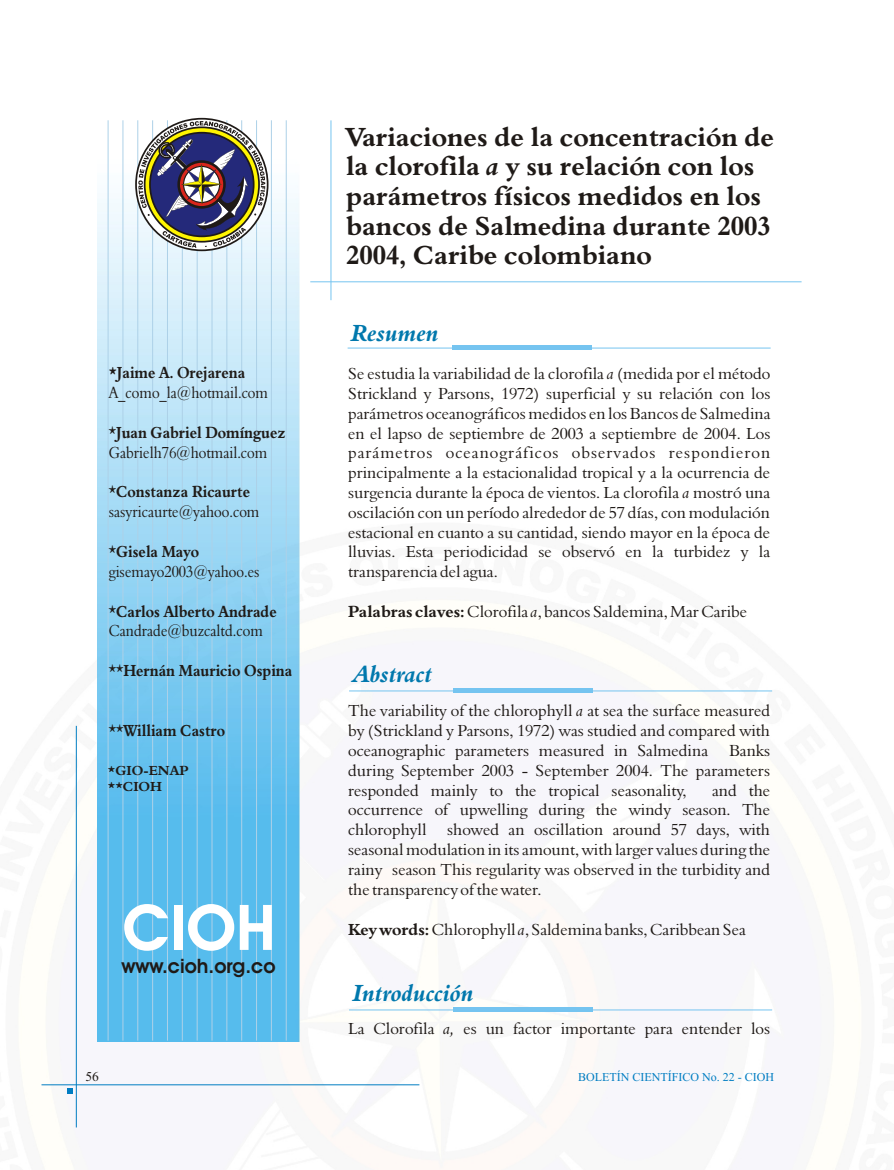
<style>
.page{position:relative;width:894px;height:1170px;background:#fff}
.page>*{position:absolute;margin:0;border:0;box-sizing:border-box;transform-origin:0 0}
.t1{font:700 63.3px "Avant Garde Bk BT";color:#fff}
.t2{font:700 27px/29.5px "Aldine 401 BT";color:#1f1a17}
.t3{font:italic 700 24px "Aldine 401 BT";color:#0078ad}
.t4{font:700 19.95px "Avant Garde Bk BT";color:#1f1a17}
.t5{font:16.5px/19.8px "Aldine 401 BT";color:#1f1a17;text-align:justify}
.t6{font:16.5px/19.8px "Aldine 401 BT";color:#1f1a17;scale:.89 1}
.t7{font:700 16.5px "Aldine 401 BT";color:#1f1a17;scale:.89 1}
.t8{font:700 13.5px/16.4px "Aldine 401 BT";color:#1f1a17}
.t9{font:13.5px "Times New Roman";color:#1f1a17}
.t10{font:12px "Times New Roman";color:#007dc2}
.s1{font-style:italic}
.s2{font-weight:700}
.s3{font-weight:400}
</style>
<div class="page">
<hr style="left:76px;top:726px;width:1px;height:401px;background:#007dc2">
<hr style="left:42px;top:1085px;width:377px;height:1px;background:#007dc2">
<svg style="left:68px;top:1088px;width:5px;height:6px"></svg>
<img style="left:97px;top:120px;width:203px;height:921px">
<hr style="left:348px;top:348px;width:423px;height:1px;background:#75c4f0">
<hr style="left:452px;top:346px;width:140px;height:4px;background:#75c4f0">
<hr style="left:310px;top:282px;width:492px;height:1px;background:#75c4f0">
<hr style="left:331px;top:120px;width:1px;height:180px;background:#75c4f0">
<hr style="left:349px;top:691px;width:423px;height:1px;background:#75c4f0">
<hr style="left:454px;top:689px;width:139px;height:4px;background:#75c4f0">
<hr style="left:286px;top:120px;width:1px;height:921px;background:#add1e8">
<hr style="left:271px;top:120px;width:1px;height:921px;background:#add1e8">
<hr style="left:256px;top:120px;width:1px;height:921px;background:#add1e8">
<hr style="left:241px;top:120px;width:1px;height:921px;background:#add1e8">
<hr style="left:227px;top:120px;width:1px;height:921px;background:#add1e8">
<hr style="left:212px;top:120px;width:1px;height:921px;background:#add1e8">
<hr style="left:197px;top:120px;width:1px;height:921px;background:#add1e8">
<hr style="left:182px;top:120px;width:1px;height:921px;background:#add1e8">
<hr style="left:167px;top:120px;width:1px;height:921px;background:#add1e8">
<hr style="left:152px;top:120px;width:1px;height:921px;background:#add1e8">
<hr style="left:138px;top:120px;width:1px;height:921px;background:#add1e8">
<hr style="left:123px;top:120px;width:1px;height:921px;background:#add1e8">
<hr style="left:108px;top:120px;width:1px;height:921px;background:#add1e8">
<hr style="left:349px;top:1010px;width:423px;height:1px;background:#75c4f0">
<hr style="left:454px;top:1008px;width:139px;height:4px;background:#75c4f0">
<svg style="left:135px;top:118px;width:134px;height:133px"></svg>
<h2 class="t2" style="left:346px;top:124px;width:430px">Variaciones de la concentración de la clorofila <span class="s1">a</span> y su relación con los parámetros físicos medidos en los bancos de Salmedina durante 2003<br>2004, Caribe colombiano</h2>
<p class="t7" style="left:109px;top:366px;width:155px">*Jaime A. Orejarena</p>
<p class="t6" style="left:109px;top:384px;width:180px">A_como_la@hotmail.com</p>
<p class="t6" style="left:109px;top:424px;width:200px">*<span class="s2">Juan Gabriel Domínguez<br></span>Gabrielh76@hotmail.com</p>
<p class="t6" style="left:109px;top:483px;width:171px">*<span class="s2">Constanza Ricaurte </span>sasyricaurte@yahoo.com</p>
<p class="t6" style="left:109px;top:543px;width:171px">*<span class="s2">Gisela Mayo </span>gisemayo2003@yahoo.es</p>
<p class="t6" style="left:109px;top:602px;width:190px">*<span class="s2">Carlos Alberto Andrade<br></span>Candrade@buzcaltd.com</p>
<p class="t7" style="left:109px;top:664px;width:208px"><span class="s3">**</span>Hernán Mauricio Ospina</p>
<p class="t7" style="left:109px;top:724px;width:132px"><span class="s3">**</span>William Castro</p>
<p class="t8" style="left:108px;top:763px;width:82px">*GIO-ENAP **CIOH</p>
<h1 class="t1" style="left:122px;top:902px;width:155px">CIOH</h1>
<p class="t4" style="left:121px;top:958px;width:156px">www.cioh.org.co</p>
<h3 class="t3" style="left:352px;top:322px;width:89px">Resumen</h3>
<p class="t5" style="left:348px;top:365px;width:424px">Se estudia la variabilidad de la clorofila <span class="s1">a</span> (medida por el método Strickland y Parsons, 1972) superficial y su relación con los parámetros oceanográficos medidos en los Bancos de Salmedina en el lapso de septiembre de 2003 a septiembre de 2004. Los parámetros oceanográficos observados respondieron principalmente a la estacionalidad tropical y a la ocurrencia de surgencia durante la época de vientos. La clorofila <span class="s1">a</span> mostró una oscilación con un período alrededor de 57 días, con modulación estacional en cuanto a su cantidad, siendo mayor en la época de lluvias. Esta periodicidad se observó en la turbidez y la transparencia del agua.</p>
<p class="t5" style="left:348px;top:603px;width:401px"><span class="s2">Palabras claves:</span> Clorofila <span class="s1">a</span>, bancos Saldemina, Mar Caribe</p>
<h3 class="t3" style="left:353px;top:664px;width:81px">Abstract</h3>
<p class="t5" style="left:348px;top:702px;width:424px">The variability of the chlorophyll <span class="s1">a</span> at sea the surface measured by (Strickland y Parsons, 1972) was studied and compared with oceanographic parameters measured in Salmedina</p>
<p class="t5" style="left:348px;top:742px;width:424px;text-indent:381px">Banks during September 2003 - September 2004. The parameters responded mainly to the tropical seasonality,</p>
<p class="t5" style="left:348px;top:782px;width:424px;text-indent:364px">and the occurrence of upwelling during the windy season. The chlorophyll showed an oscillation around 57 days, with seasonal modulation in its amount, with larger values during the rainy season This regularity was observed in the turbidity and the transparency of the water.</p>
<p class="t5" style="left:348px;top:920px;width:399px"><span class="s2">Key words:</span> Chlorophyll <span class="s1">a</span>, Saldemina banks, Caribbean Sea</p>
<h3 class="t3" style="left:353px;top:983px;width:123px">Introducción</h3>
<p class="t5" style="left:348px;top:1019px;width:423px">La Clorofila <span class="s1">a,</span> es un factor importante para entender los</p>
<p class="t9" style="left:86px;top:1071px;width:15px">56</p>
<p class="t10" style="left:578px;top:1072px;width:197px">BOLETÍN CIENTÍFICO No. 22 - CIOH</p>
</div>
